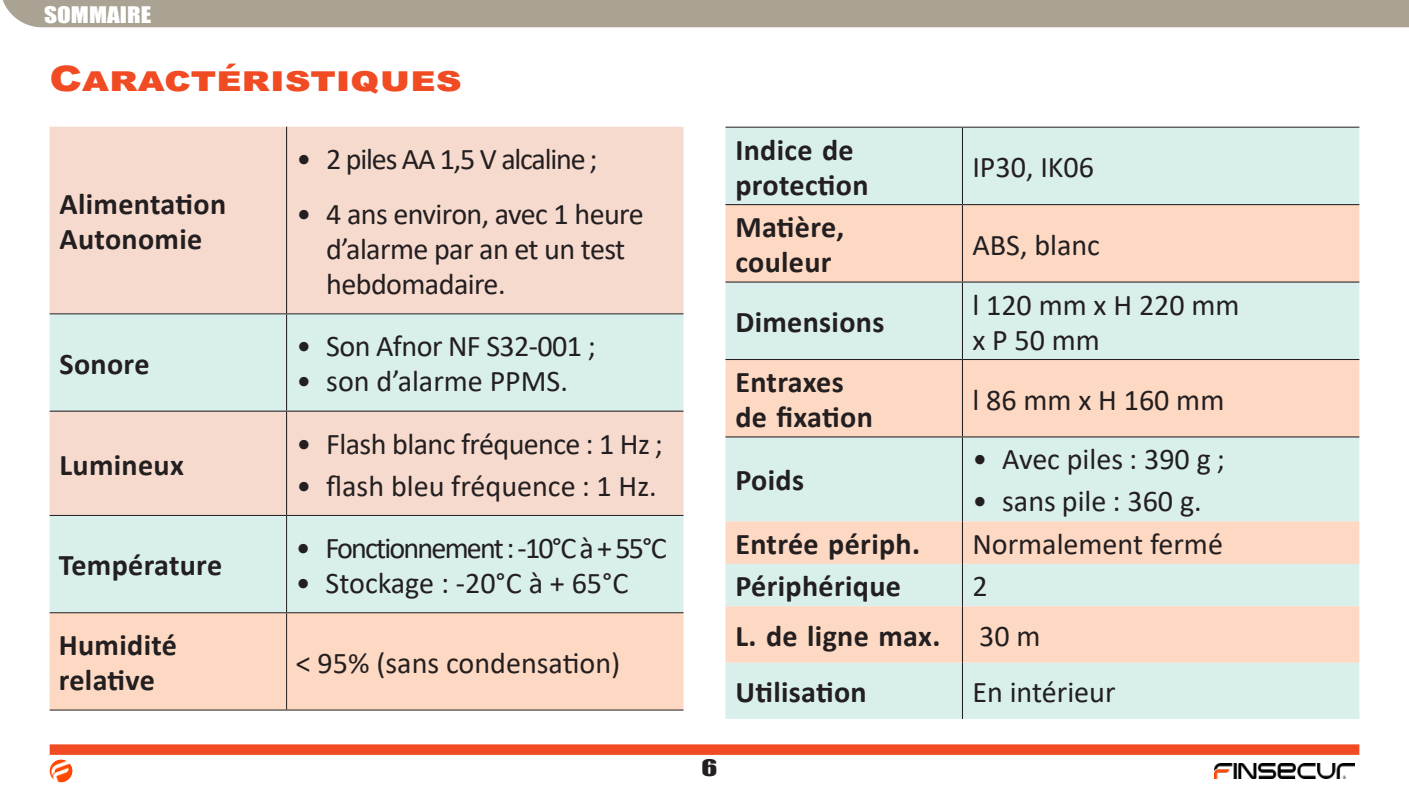
<style>
.page{position:relative;width:1409px;height:794px;background:#fff}
.page>*{position:absolute;margin:0;border:0;box-sizing:border-box;transform-origin:0 0}
._2018_TITRE_1_ROUGE{font:900 35px "Arial";color:#f04b22;scale:1.2 1}
._2018_TEXTE_TABLEAU{font:30.1px/35px "Calibri";letter-spacing:-.01em;color:#231f20}
._2018_TITRE_TABLEAU{font:700 30.1px/35px "Calibri";letter-spacing:.01em;color:#231f20}
._2018_TEXTE_TABLEAU-2{font:30.1px "Calibri";letter-spacing:-.06em;color:#231f20}
._2018_TEXTE_TABLEAU-3{font:30.1px "Calibri";letter-spacing:-.04em;color:#231f20}
._2018_TEXTE_NORMAL{font:30.1px "Calibri";color:#231f20}
.t1{font:21px "Impact";color:#fff;scale:1.2 1}
.t2{font:21px "Impact";color:#231f20;scale:1.4 1}
</style>
<div class="page">
<img style="left:1214px;top:763px;width:141px;height:15px">
<img style="left:50px;top:759px;width:22px;height:23px;border-radius:11px">
<div style="left:50px;top:744px;width:1309px;height:11px;background:#f04b22"></div>
<div style="left:2px;top:0;width:1407px;height:27px;background:#aaa394"></div>
<div style="left:50px;top:127px;width:633px;height:186px;background:#f7dace"></div>
<svg style="left:50px;top:314px;width:633px;height:298px;background:#e3e7e1"></svg>
<div style="left:50px;top:613px;width:633px;height:96px;background:#fdd8c3"></div>
<hr style="left:286px;top:127px;width:1px;height:186px;background:#231f20">
<hr style="left:286px;top:314px;width:1px;height:96px;background:#231f20">
<hr style="left:286px;top:412px;width:1px;height:103px;background:#231f20">
<hr style="left:286px;top:516px;width:1px;height:96px;background:#231f20">
<hr style="left:286px;top:613px;width:1px;height:96px;background:#231f20">
<hr style="left:50px;top:313px;width:237px;height:1px;background:#231f20">
<hr style="left:287px;top:313px;width:396px;height:1px;background:#231f20">
<hr style="left:50px;top:515px;width:237px;height:1px;background:#231f20">
<hr style="left:287px;top:515px;width:396px;height:1px;background:#231f20">
<hr style="left:50px;top:612px;width:237px;height:1px;background:#231f20">
<hr style="left:287px;top:612px;width:396px;height:1px;background:#231f20">
<hr style="left:50px;top:709px;width:237px;height:1px;background:#231f20">
<hr style="left:287px;top:709px;width:396px;height:1px;background:#231f20">
<hr style="left:50px;top:410px;width:237px;height:2px;background:#231f20">
<hr style="left:287px;top:410px;width:396px;height:2px;background:#231f20">
<div style="left:725px;top:128px;width:634px;height:591px;background:#d9efec"></div>
<svg style="left:725px;top:205px;width:634px;height:457px;background:#ece2d5"></svg>
<hr style="left:962px;top:128px;width:1px;height:76px;background:#231f20">
<hr style="left:962px;top:205px;width:1px;height:76px;background:#231f20">
<hr style="left:962px;top:282px;width:1px;height:77px;background:#231f20">
<hr style="left:962px;top:360px;width:1px;height:76px;background:#231f20">
<hr style="left:962px;top:437px;width:1px;height:84px;background:#231f20">
<hr style="left:962px;top:521px;width:1px;height:43px;background:#231f20">
<hr style="left:962px;top:564px;width:1px;height:42px;background:#231f20">
<hr style="left:962px;top:606px;width:1px;height:56px;background:#231f20">
<hr style="left:962px;top:662px;width:1px;height:57px;background:#231f20">
<hr style="left:725px;top:127px;width:237px;height:1px;background:#231f20">
<hr style="left:962px;top:127px;width:397px;height:1px;background:#231f20">
<hr style="left:725px;top:204px;width:237px;height:1px;background:#231f20">
<hr style="left:962px;top:204px;width:397px;height:1px;background:#231f20">
<hr style="left:725px;top:281px;width:237px;height:2px;background:#231f20">
<hr style="left:962px;top:281px;width:397px;height:2px;background:#231f20">
<hr style="left:725px;top:359px;width:237px;height:1px;background:#231f20">
<hr style="left:962px;top:359px;width:397px;height:1px;background:#231f20">
<hr style="left:725px;top:436px;width:237px;height:1px;background:#231f20">
<hr style="left:962px;top:436px;width:397px;height:1px;background:#231f20">
<p class="t1" style="left:44px;top:-2px;width:91px">SOMMAIRE</p>
<p class="_2018_TITRE_1_ROUGE" style="left:50px;top:53px;width:345px">Caractéristiques</p>
<p class="_2018_TITRE_TABLEAU" style="left:60px;top:186px;width:168px">Alimentation<br>Autonomie</p>
<p class="_2018_TITRE_TABLEAU" style="left:60px;top:346px;width:91px">Sonore</p>
<p class="_2018_TITRE_TABLEAU" style="left:60px;top:447px;width:126px">Lumineux</p>
<p class="_2018_TITRE_TABLEAU" style="left:59px;top:547px;width:165px">Température</p>
<p class="_2018_TITRE_TABLEAU" style="left:59px;top:627px;width:120px">Humidité relative</p>
<p class="_2018_TEXTE_TABLEAU-3" style="left:296px;top:138px;width:302px">• 2 piles AA 1,5 V alcaline ;</p>
<p class="_2018_TEXTE_TABLEAU" style="left:326px;top:196px;width:319px;text-indent:-30px">• 4 ans environ, avec 1 heure d’alarme par an et un test hebdomadaire.</p>
<p class="_2018_TEXTE_TABLEAU" style="left:296px;top:328px;width:301px">• Son Afnor NF S32-001 ;</p>
<p class="_2018_TEXTE_TABLEAU" style="left:296px;top:363px;width:273px">• son d’alarme PPMS.</p>
<p class="_2018_TEXTE_TABLEAU" style="left:296px;top:425px;width:368px">• Flash blanc fréquence : 1 Hz ;</p>
<p class="_2018_TEXTE_TABLEAU" style="left:296px;top:467px;width:362px">• flash bleu fréquence : 1 Hz.</p>
<p class="_2018_TEXTE_TABLEAU-2" style="left:296px;top:527px;width:372px">• Fonctionnement : -10°C à + 55°C</p>
<p class="_2018_TEXTE_TABLEAU" style="left:296px;top:564px;width:334px">• Stockage : -20°C à + 65°C</p>
<p class="_2018_TEXTE_TABLEAU" style="left:296px;top:644px;width:326px">&lt; 95% (sans condensation)</p>
<p class="_2018_TITRE_TABLEAU" style="left:735px;top:132px;width:135px">Indice de protection</p>
<p class="_2018_TITRE_TABLEAU" style="left:735px;top:209px;width:110px">Matière, couleur</p>
<p class="_2018_TITRE_TABLEAU" style="left:735px;top:304px;width:150px">Dimensions</p>
<p class="_2018_TITRE_TABLEAU" style="left:735px;top:364px;width:139px">Entraxes de fixation</p>
<p class="_2018_TITRE_TABLEAU" style="left:735px;top:462px;width:70px">Poids</p>
<p class="_2018_TEXTE_TABLEAU" style="left:972px;top:149px;width:123px">IP30, IK06</p>
<p class="_2018_TEXTE_TABLEAU" style="left:972px;top:226px;width:129px">ABS, blanc</p>
<p class="_2018_TEXTE_TABLEAU" style="left:972px;top:286px;width:269px">l 120 mm x H 220 mm x P 50 mm</p>
<p class="_2018_TEXTE_NORMAL" style="left:972px;top:378px;width:253px">l 86 mm x H 160 mm</p>
<p class="_2018_TEXTE_TABLEAU" style="left:972px;top:441px;width:254px">• Avec piles : 390 g ;</p>
<p class="_2018_TEXTE_TABLEAU" style="left:972px;top:483px;width:231px">• sans pile : 360 g.</p>
<p class="_2018_TITRE_TABLEAU" style="left:735px;top:526px;width:186px">Entrée périph.</p>
<p class="_2018_TEXTE_TABLEAU" style="left:972px;top:525px;width:252px">Normalement fermé</p>
<p class="_2018_TITRE_TABLEAU" style="left:735px;top:568px;width:167px">Périphérique</p>
<p class="_2018_TEXTE_TABLEAU" style="left:972px;top:568px;width:17px">2</p>
<p class="_2018_TITRE_TABLEAU" style="left:735px;top:618px;width:206px">L. de ligne max.</p>
<p class="_2018_TEXTE_TABLEAU" style="left:979px;top:617px;width:63px">30 m</p>
<p class="_2018_TITRE_TABLEAU" style="left:735px;top:674px;width:133px">Utilisation</p>
<p class="_2018_TEXTE_TABLEAU" style="left:972px;top:674px;width:145px">En intérieur</p>
<p class="t2" style="left:701px;top:751px;width:13px">6</p>
</div>
